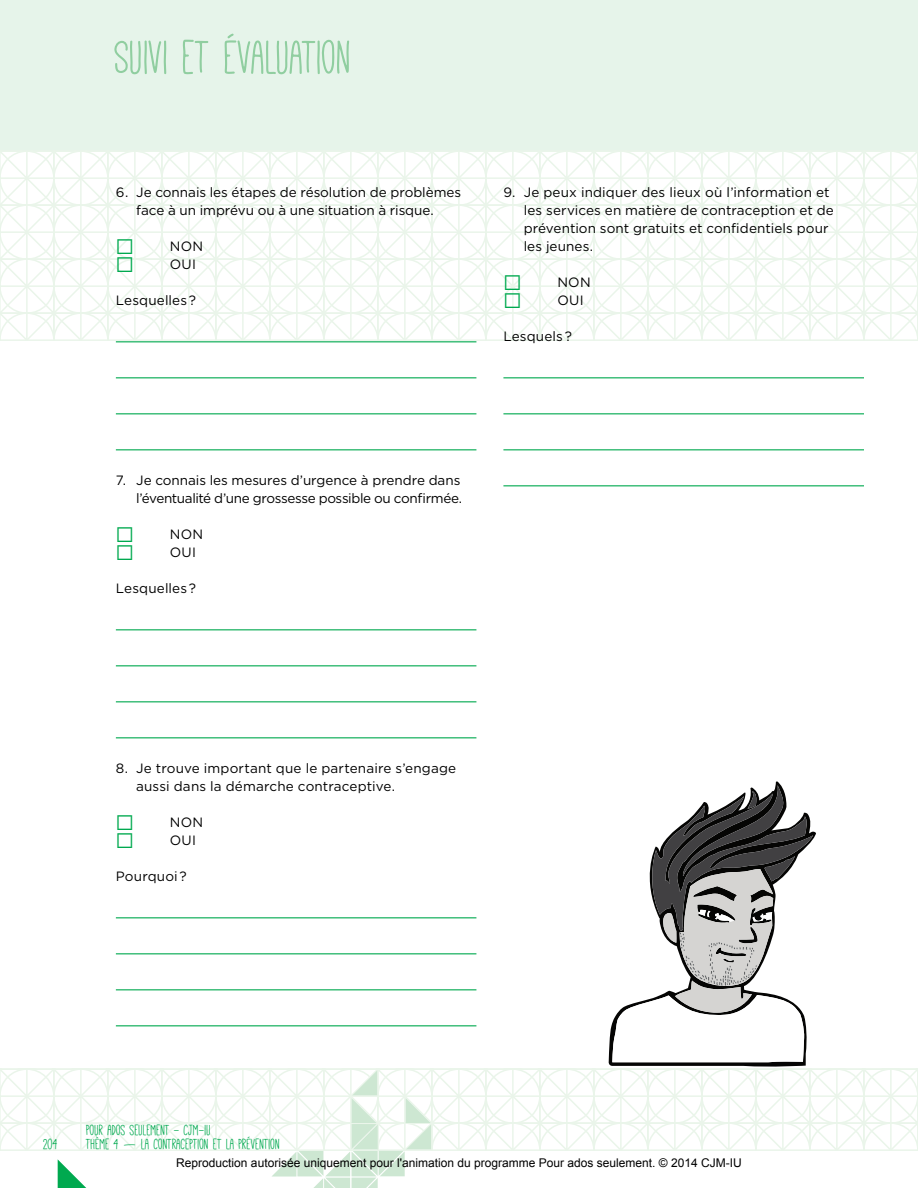
<style>
.page{position:relative;width:918px;height:1188px;background:#fff}
.page>*{position:absolute;margin:0;border:0;box-sizing:border-box;transform-origin:0 0}
.t1{font:52.5px "Mathlete Bulky";letter-spacing:.005em;color:#90cea0}
.t2{font:21px "Meiryo";color:#00a94f}
.t3{font:16.5px "Mathlete Bulky";letter-spacing:.01em;color:#00a94f}
.t4{font:13.5px/18px "Gotham";color:#000}
.t5{font:13.5px/18px "Gotham";letter-spacing:-.02em;color:#000;text-align:right}
.t6{font:12px "Arial";color:#000}
</style>
<div class="page">
<div style="left:0;top:0;width:918px;height:151px;background:#e6f4ea"></div>
<svg style="left:0;top:151px;width:918px;height:190px"></svg>
<hr style="left:864px;top:339px;width:54px;height:2px;background:#eaf5ea">
<hr style="left:890px;top:313px;width:2px;height:28px;background:#eaf5ea">
<hr style="left:116px;top:341px;width:360px;height:1px;background:#00a94f">
<hr style="left:116px;top:377px;width:360px;height:1px;background:#00a94f">
<hr style="left:116px;top:413px;width:360px;height:1px;background:#00a94f">
<hr style="left:116px;top:449px;width:360px;height:1px;background:#00a94f">
<hr style="left:116px;top:629px;width:360px;height:1px;background:#00a94f">
<hr style="left:116px;top:665px;width:360px;height:1px;background:#00a94f">
<hr style="left:116px;top:701px;width:360px;height:1px;background:#00a94f">
<hr style="left:116px;top:737px;width:360px;height:1px;background:#00a94f">
<hr style="left:116px;top:917px;width:360px;height:1px;background:#00a94f">
<hr style="left:116px;top:953px;width:360px;height:1px;background:#00a94f">
<hr style="left:116px;top:989px;width:360px;height:1px;background:#00a94f">
<hr style="left:116px;top:1025px;width:360px;height:1px;background:#00a94f">
<hr style="left:503px;top:377px;width:361px;height:1px;background:#00a94f">
<hr style="left:503px;top:413px;width:361px;height:1px;background:#00a94f">
<hr style="left:503px;top:449px;width:361px;height:1px;background:#00a94f">
<hr style="left:503px;top:485px;width:361px;height:1px;background:#00a94f">
<svg style="left:0;top:1069px;width:918px;height:119px"></svg>
<svg style="left:609px;top:781px;width:207px;height:286px"></svg>
<svg style="left:612px;top:785px;width:201px;height:277px"></svg>
<h1 class="t1" style="left:114px;top:32px;width:238px">SUIVI ET ÉVALUATION</h1>
<p class="t4" style="left:116px;top:183px;width:347px;text-align:center">6. Je connais les étapes de résolution de problèmes face à un imprévu ou à une situation à risque.</p>
<h2 class="t2" style="left:116px;top:232px;width:20px">☐</h2>
<p class="t4" style="left:170px;top:237px;width:35px">NON</p>
<h2 class="t2" style="left:116px;top:250px;width:20px">☐</h2>
<p class="t4" style="left:170px;top:255px;width:28px">OUI</p>
<p class="t4" style="left:116px;top:291px;width:82px">Lesquelles ?</p>
<p class="t4" style="left:524px;top:183px;width:312px;text-indent:-20px">9. Je peux indiquer des lieux où l’information et les services en matière de contraception et de prévention sont gratuits et confidentiels pour les jeunes.</p>
<h2 class="t2" style="left:503px;top:268px;width:20px">☐</h2>
<p class="t4" style="left:557px;top:273px;width:35px">NON</p>
<h2 class="t2" style="left:503px;top:286px;width:20px">☐</h2>
<p class="t4" style="left:557px;top:291px;width:28px">OUI</p>
<p class="t4" style="left:503px;top:327px;width:70px">Lesquels ?</p>
<p class="t5" style="left:116px;top:471px;width:348px">7. Je connais les mesures d’urgence à prendre dans l’éventualité d’une grossesse possible ou confirmée.</p>
<h2 class="t2" style="left:116px;top:520px;width:20px">☐</h2>
<p class="t4" style="left:170px;top:525px;width:35px">NON</p>
<h2 class="t2" style="left:116px;top:538px;width:20px">☐</h2>
<p class="t4" style="left:170px;top:543px;width:28px">OUI</p>
<p class="t4" style="left:116px;top:579px;width:82px">Lesquelles ?</p>
<p class="t4" style="left:136px;top:759px;width:322px;text-indent:-20px">8. Je trouve important que le partenaire s’engage aussi dans la démarche contraceptive.</p>
<h2 class="t2" style="left:116px;top:808px;width:20px">☐</h2>
<p class="t4" style="left:170px;top:813px;width:35px">NON</p>
<h2 class="t2" style="left:116px;top:826px;width:20px">☐</h2>
<p class="t4" style="left:170px;top:831px;width:28px">OUI</p>
<p class="t4" style="left:116px;top:867px;width:73px">Pourquoi ?</p>
<p class="t3" style="left:86px;top:1122px;width:126px">POUR ADOS SEULEMENT - CJM-IU</p>
<p class="t3" style="left:43px;top:1136px;width:16px">204</p>
<p class="t3" style="left:86px;top:1136px;width:195px">THÈME 4 — LA CONTRACEPTION ET LA PRÉVENTION</p>
<p class="t6" style="left:176px;top:1154px;width:567px">Reproduction autorisée uniquement pour l'animation du programme Pour ados seulement. © 2014 CJM-IU</p>
</div>
